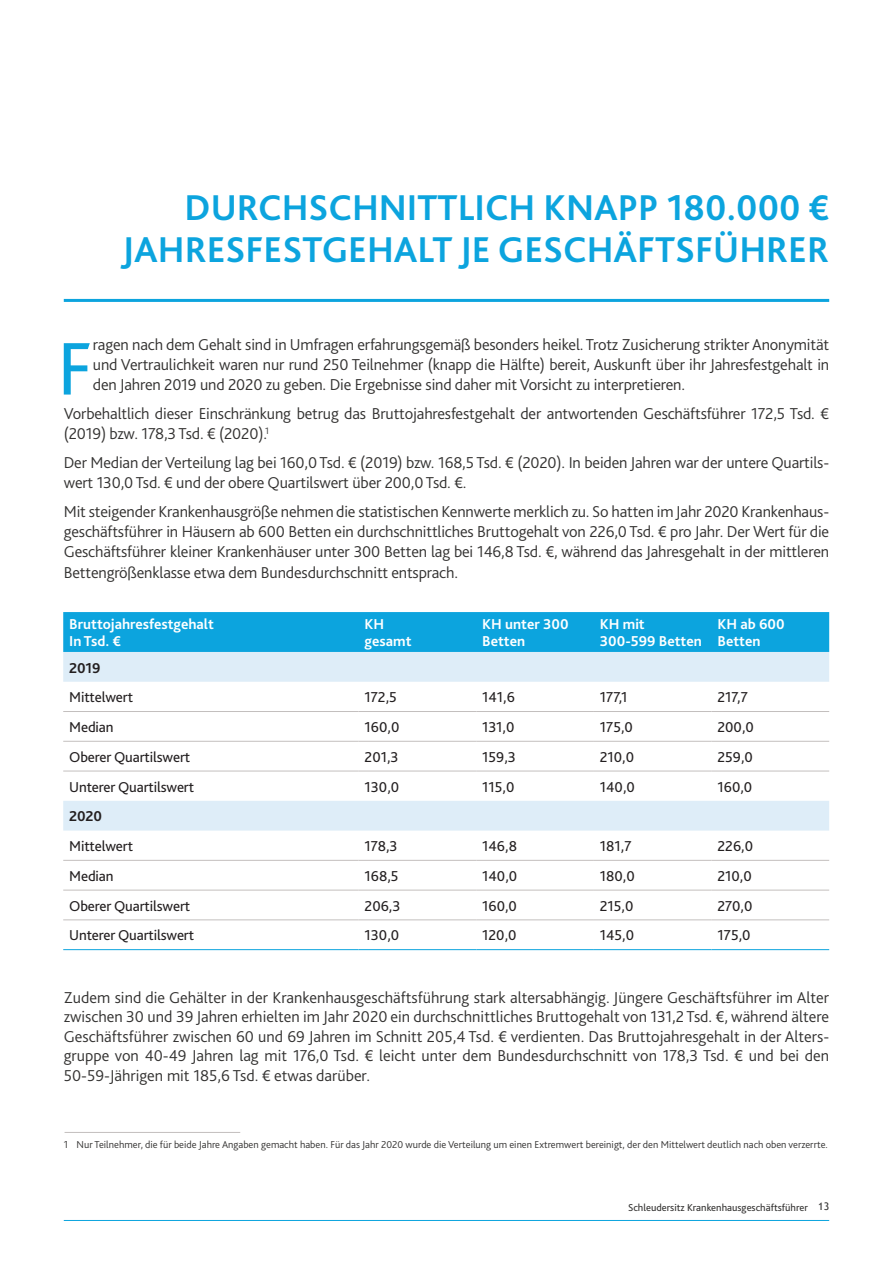
<style>
.page{position:relative;width:893px;height:1263px;background:#fff}
.page>*{position:absolute;margin:0;border:0;box-sizing:border-box;transform-origin:0 0}
.Body_text_Initial{font:78px "Bliss Pro";color:#0ca4de}
.Main_Page_Headline{font:700 37.5px/42px "Bliss Pro";color:#0ca4de;text-align:right}
.Body_text{font:300 16.5px/20.2px "Bliss Pro";letter-spacing:-.01em;color:#333231}
.Body_text_Initial-2{font:300 16.5px/20.2px "Bliss Pro";letter-spacing:-.01em;color:#333231;text-align:justify}
.Red_bullets{font:15px "Bliss Pro";letter-spacing:-.01em;color:#231f20}
.Red_bullets-2{font:700 15px/16.5px "Bliss Pro";color:#fff}
.Red_bullets-3{font:700 15px "Bliss Pro";letter-spacing:-.01em;color:#231f20}
.Body_text-2{font:300 10.5px "Bliss Pro";color:#333231}
.t1{font:10.5px "Bliss Pro";color:#333231}
.s1{font-family:"Trebuchet MS"}
</style>
<div class="page">
<hr style="left:64px;top:1220px;width:765px;height:1px;background:#0ca4de">
<hr style="left:64px;top:299px;width:765px;height:3px;background:#0ca4de">
<div style="left:63px;top:612px;width:766px;height:40px;background:#0ca4de"></div>
<svg style="left:63px;top:652px;width:766px;height:178px"></svg>
<hr style="left:63px;top:711px;width:296px;height:1px;background:#c3bfbe">
<hr style="left:359px;top:711px;width:117px;height:1px;background:#c3bfbe">
<hr style="left:476px;top:711px;width:118px;height:1px;background:#c3bfbe">
<hr style="left:594px;top:711px;width:117px;height:1px;background:#c3bfbe">
<hr style="left:711px;top:711px;width:118px;height:1px;background:#c3bfbe">
<hr style="left:63px;top:741px;width:296px;height:1px;background:#c3bfbe">
<hr style="left:359px;top:741px;width:117px;height:1px;background:#c3bfbe">
<hr style="left:476px;top:741px;width:118px;height:1px;background:#c3bfbe">
<hr style="left:594px;top:741px;width:117px;height:1px;background:#c3bfbe">
<hr style="left:711px;top:741px;width:118px;height:1px;background:#c3bfbe">
<hr style="left:63px;top:771px;width:296px;height:1px;background:#c3bfbe">
<hr style="left:359px;top:771px;width:117px;height:1px;background:#c3bfbe">
<hr style="left:476px;top:771px;width:118px;height:1px;background:#c3bfbe">
<hr style="left:594px;top:771px;width:117px;height:1px;background:#c3bfbe">
<hr style="left:711px;top:771px;width:118px;height:1px;background:#c3bfbe">
<hr style="left:63px;top:860px;width:296px;height:1px;background:#c3bfbe">
<hr style="left:359px;top:860px;width:117px;height:1px;background:#c3bfbe">
<hr style="left:476px;top:860px;width:118px;height:1px;background:#c3bfbe">
<hr style="left:594px;top:860px;width:117px;height:1px;background:#c3bfbe">
<hr style="left:711px;top:860px;width:118px;height:1px;background:#c3bfbe">
<hr style="left:63px;top:890px;width:296px;height:1px;background:#c3bfbe">
<hr style="left:359px;top:890px;width:117px;height:1px;background:#c3bfbe">
<hr style="left:476px;top:890px;width:118px;height:1px;background:#c3bfbe">
<hr style="left:594px;top:890px;width:117px;height:1px;background:#c3bfbe">
<hr style="left:711px;top:890px;width:118px;height:1px;background:#c3bfbe">
<hr style="left:63px;top:919px;width:296px;height:1px;background:#c3bfbe">
<hr style="left:359px;top:919px;width:117px;height:1px;background:#c3bfbe">
<hr style="left:476px;top:919px;width:118px;height:1px;background:#c3bfbe">
<hr style="left:594px;top:919px;width:117px;height:1px;background:#c3bfbe">
<hr style="left:711px;top:919px;width:118px;height:1px;background:#c3bfbe">
<hr style="left:63px;top:949px;width:296px;height:1px;background:#0ca4de">
<hr style="left:359px;top:949px;width:117px;height:1px;background:#0ca4de">
<hr style="left:476px;top:949px;width:118px;height:1px;background:#0ca4de">
<hr style="left:594px;top:949px;width:117px;height:1px;background:#0ca4de">
<hr style="left:711px;top:949px;width:118px;height:1px;background:#0ca4de">
<hr style="left:65px;top:1132px;width:175px;height:1px;background:#c3bfbe">
<p class="Main_Page_Headline" style="left:122px;top:186px;width:709px">DURCHSCHNITTLICH KNAPP 180.000 €<br>JAHRESFESTGEHALT JE GESCHÄFTSFÜHRER</p>
<p class="Body_text_Initial" style="left:57px;top:320px;width:37px">F</p>
<p class="Body_text_Initial-2" style="left:93px;top:334px;width:738px">ragen nach dem Gehalt sind in Umfragen erfahrungsgemäß besonders heikel. Trotz Zusicherung strikter Anonymität und Vertraulichkeit waren nur rund 250 Teilnehmer (knapp die Hälfte) bereit, Auskunft über ihr Jahresfestgehalt in den Jahren 2019 und 2020 zu geben. Die Ergebnisse sind daher mit Vorsicht zu interpretieren.</p>
<p class="Body_text" style="left:64px;top:403px;width:767px">Vorbehaltlich dieser Einschränkung betrug das Bruttojahresfestgehalt der antwortenden Geschäftsführer 172,5 Tsd. € (2019) bzw. 178,3 Tsd. € (2020).<sup>1</sup></p>
<p class="Body_text" style="left:64px;top:452px;width:767px">Der Median der Verteilung lag bei 160,0 Tsd. € (2019) bzw. 168,5 Tsd. € (2020). In beiden Jahren war der untere Quartils&shy;wert 130,0 Tsd. € und der obere Quartilswert über 200,0 Tsd. €.</p>
<p class="Body_text" style="left:64px;top:501px;width:767px;text-align:justify">Mit steigender Krankenhausgröße nehmen die statistischen Kennwerte merklich zu. So hatten im Jahr 2020 Krankenhaus&shy;geschäftsführer in Häusern ab 600 Betten ein durchschnittliches Bruttogehalt von 226,0 Tsd. € pro Jahr. Der Wert für die Geschäftsführer kleiner Krankenhäuser unter 300 Betten lag bei 146,8 Tsd. €, während das Jahresgehalt in der mittleren Bettengrößenklasse etwa dem Bundesdurchschnitt entsprach.</p>
<p class="Red_bullets-2" style="left:69px;top:616px;width:146px">Bruttojahresfestgehalt</p>
<p class="Red_bullets-2" style="left:69px;top:632px;width:53px">In Tsd. €</p>
<p class="Red_bullets-2" style="left:365px;top:616px;width:48px">KH gesamt</p>
<p class="Red_bullets-2" style="left:482px;top:616px;width:88px">KH unter 300<br>Betten</p>
<p class="Red_bullets-2" style="left:600px;top:616px;width:103px">KH mit<br>300-599 Betten</p>
<p class="Red_bullets-2" style="left:717px;top:616px;width:69px">KH ab 600<br>Betten</p>
<p class="Red_bullets-3" style="left:69px;top:658px;width:33px">2019</p>
<p class="Red_bullets" style="left:69px;top:688px;width:65px">Mittelwert</p>
<p class="Red_bullets" style="left:365px;top:688px;width:34px">172,5</p>
<p class="Red_bullets" style="left:482px;top:688px;width:34px">141,6</p>
<p class="Red_bullets" style="left:600px;top:688px;width:29px">177,1</p>
<p class="Red_bullets" style="left:717px;top:688px;width:32px">217,7</p>
<p class="Red_bullets" style="left:69px;top:718px;width:46px">Median</p>
<p class="Red_bullets" style="left:365px;top:718px;width:36px">160,0</p>
<p class="Red_bullets" style="left:482px;top:718px;width:34px">131,0</p>
<p class="Red_bullets" style="left:600px;top:718px;width:35px">175,0</p>
<p class="Red_bullets" style="left:717px;top:718px;width:38px">200,0</p>
<p class="Red_bullets" style="left:69px;top:747px;width:123px">Oberer Quartilswert</p>
<p class="Red_bullets" style="left:365px;top:747px;width:35px">201,3</p>
<p class="Red_bullets" style="left:482px;top:747px;width:35px">159,3</p>
<p class="Red_bullets" style="left:600px;top:747px;width:36px">210,0</p>
<p class="Red_bullets" style="left:717px;top:747px;width:37px">259,0</p>
<p class="Red_bullets" style="left:69px;top:777px;width:126px">Unterer Quartilswert</p>
<p class="Red_bullets" style="left:365px;top:777px;width:36px">130,0</p>
<p class="Red_bullets" style="left:482px;top:777px;width:34px">115,0</p>
<p class="Red_bullets" style="left:600px;top:777px;width:36px">140,0</p>
<p class="Red_bullets" style="left:717px;top:777px;width:36px">160,0</p>
<p class="Red_bullets-3" style="left:69px;top:807px;width:34px">2020</p>
<p class="Red_bullets" style="left:69px;top:837px;width:65px">Mittelwert</p>
<p class="Red_bullets" style="left:365px;top:837px;width:35px">178,3</p>
<p class="Red_bullets" style="left:482px;top:837px;width:36px">146,8</p>
<p class="Red_bullets" style="left:600px;top:837px;width:33px">181,7</p>
<p class="Red_bullets" style="left:717px;top:837px;width:37px">226,0</p>
<p class="Red_bullets" style="left:69px;top:867px;width:46px">Median</p>
<p class="Red_bullets" style="left:365px;top:867px;width:36px">168,5</p>
<p class="Red_bullets" style="left:482px;top:867px;width:36px">140,0</p>
<p class="Red_bullets" style="left:600px;top:867px;width:36px">180,0</p>
<p class="Red_bullets" style="left:717px;top:867px;width:36px">210,0</p>
<p class="Red_bullets" style="left:69px;top:896px;width:123px">Oberer Quartilswert</p>
<p class="Red_bullets" style="left:365px;top:896px;width:37px">206,3</p>
<p class="Red_bullets" style="left:482px;top:896px;width:36px">160,0</p>
<p class="Red_bullets" style="left:600px;top:896px;width:35px">215,0</p>
<p class="Red_bullets" style="left:717px;top:896px;width:36px">270,0</p>
<p class="Red_bullets" style="left:69px;top:926px;width:126px">Unterer Quartilswert</p>
<p class="Red_bullets" style="left:365px;top:926px;width:36px">130,0</p>
<p class="Red_bullets" style="left:482px;top:926px;width:36px">120,0</p>
<p class="Red_bullets" style="left:600px;top:926px;width:36px">145,0</p>
<p class="Red_bullets" style="left:717px;top:926px;width:35px">175,0</p>
<p class="Body_text" style="left:64px;top:987px;width:767px;line-height:19.5px;text-align:justify">Zudem sind die Gehälter in der Krankenhausgeschäftsführung stark altersabhängig. Jüngere Geschäftsführer im Alter zwischen 30 und 39 Jahren erhielten im Jahr 2020 ein durchschnittliches Bruttogehalt von 131,2 Tsd. €, während ältere Geschäftsführer zwischen 60 und 69 Jahren im Schnitt 205,4 Tsd. € verdienten. Das Bruttojahresgehalt in der Alters&shy;gruppe von 40-49 Jahren lag mit 176,0 Tsd. € leicht unter dem Bundesdurchschnitt von 178,3 Tsd. € und bei den 50-59-Jährigen mit 185,6 Tsd. € etwas darüber.</p>
<p class="Body_text-2" style="left:64px;top:1138px;width:766px">1 Nur Teilnehmer, die für beide Jahre Angaben gemacht haben. Für das Jahr 2020 wurde die Verteilung um einen Extremwert bereinigt, der den Mittelwert deutlich nach oben verzerrte.</p>
<p class="t1" style="left:628px;top:1200px;width:203px">Schleudersitz Krankenhausgeschäftsführer <span class="s1">13</span></p>
</div>
